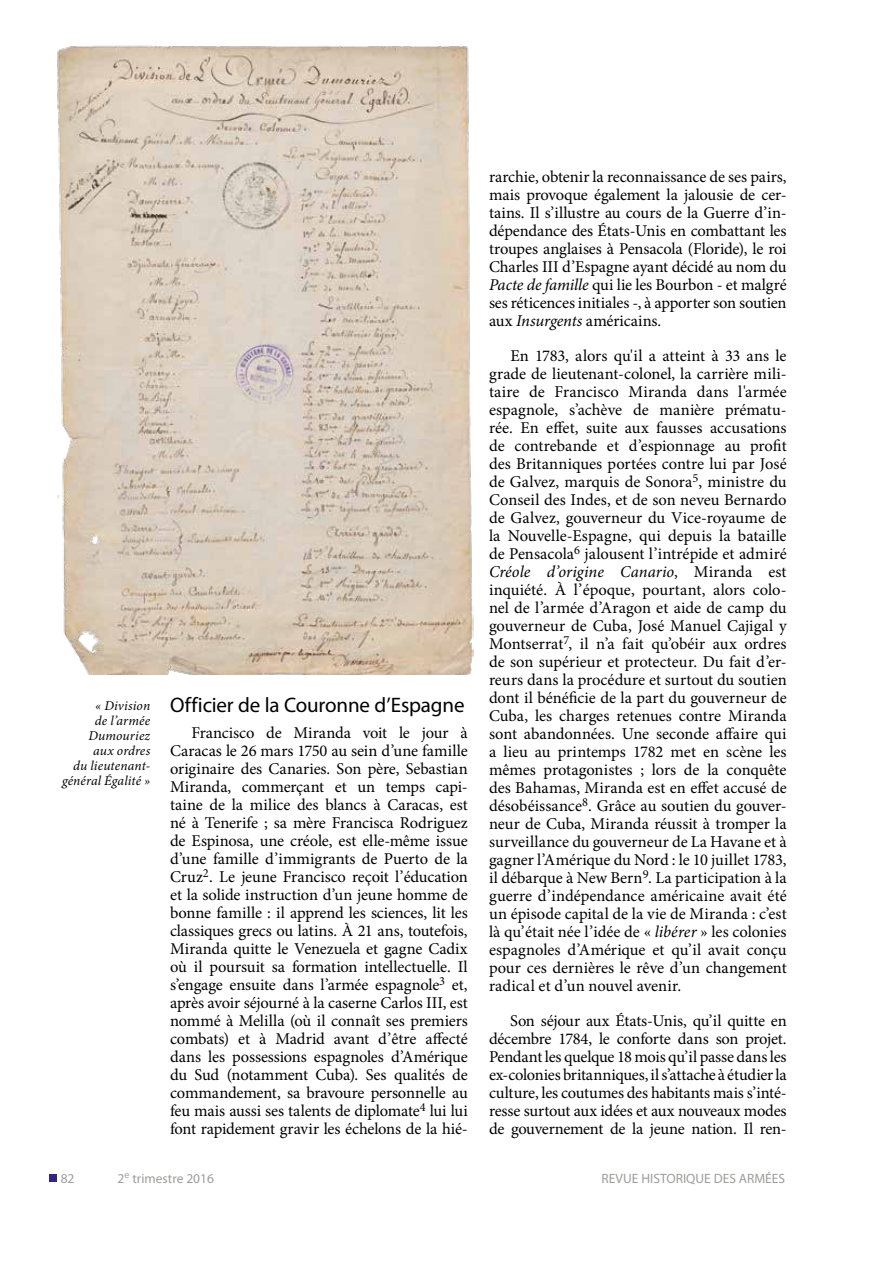
<style>
.page{position:relative;width:893px;height:1263px;background:#fff}
.page>*{position:absolute;margin:0;border:0;box-sizing:border-box;transform-origin:0 0}
.t1{font:21px "Myriad Pro";letter-spacing:-.005em;color:#000}
.t2{font:16.5px/18px "Minion Pro";letter-spacing:-.01em;color:#000;text-align:justify}
.t3{font:italic 13.5px/15px "Minion Pro";letter-spacing:.01em;color:#000;text-align:right}
.t4{font:13.5px "Myriad Pro";color:#9d9d9c}
.s1{font-style:italic}
</style>
<div class="page">
<img style="left:57px;top:45px;width:416px;height:630px">
<div style="left:50px;top:1175px;width:7px;height:7px;background:#312783"></div>
<p class="t3" style="left:62px;top:698px;width:90px">« Division<br>de l’armée<br>Dumouriez<br>aux ordres<br>du lieutenant&shy;général Égalité »</p>
<p class="t1" style="left:170px;top:692px;width:296px">Officier de la Couronne d’Espagne</p>
<p class="t2" style="left:170px;top:724px;width:299px;text-indent:21px">Francisco de Miranda voit le jour à Caracas le 26 mars 1750 au sein d’une famille originaire des Canaries. Son père, Sebastian Miranda, commerçant et un temps capi&shy;taine de la milice des blancs à Caracas, est né à Tenerife ; sa mère Francisca Rodriguez de Espinosa, une créole, est elle-même issue d’une famille d’immigrants de Puerto de la Cruz<sup>2</sup>. Le jeune Francisco reçoit l’éducation et la solide instruction d’un jeune homme de bonne famille : il apprend les sciences, lit les classiques grecs ou latins. À 21 ans, toutefois, Miranda quitte le Venezuela et gagne Cadix où il poursuit sa formation intellectuelle. Il s’engage ensuite dans l’armée espagnole<sup>3</sup> et, après avoir séjourné à la caserne Carlos III, est nommé à Melilla (où il connaît ses premiers combats) et à Madrid avant d’être affecté dans les possessions espagnoles d’Amérique du Sud (notamment Cuba). Ses qualités de commandement, sa bravoure personnelle au feu mais aussi ses talents de diplomate<sup>4</sup> lui lui font rapidement gravir les échelons de la hié-</p>
<p class="t2" style="left:489px;top:168px;width:299px">rarchie, obtenir la reconnaissance de ses pairs, mais provoque également la jalousie de cer&shy;tains. Il s’illustre au cours de la Guerre d’in&shy;dépendance des États-Unis en combattant les troupes anglaises à Pensacola (Floride), le roi Charles III d’Espagne ayant décidé au nom du <span class="s1">Pacte de famille</span> qui lie les Bourbon - et malgré ses réticences initiales -, à apporter son soutien aux <span class="s1">Insurgents</span> américains.</p>
<p class="t2" style="left:489px;top:347px;width:299px;text-indent:21px">En 1783, alors qu'il a atteint à 33 ans le grade de lieutenant-colonel, la carrière mili&shy;taire de Francisco Miranda dans l'armée espagnole, s’achève de manière prématu&shy;rée. En effet, suite aux fausses accusations de contrebande et d’espionnage au profit des Britanniques portées contre lui par José de Galvez, marquis de Sonora<sup>5</sup>, ministre du Conseil des Indes, et de son neveu Bernardo de Galvez, gouverneur du Vice-royaume de la Nouvelle-Espagne, qui depuis la bataille de Pensacola<sup>6</sup> jalousent l’intrépide et admiré <span class="s1">Créole d’origine Canario</span>, Miranda est inquiété. À l’époque, pourtant, alors colo&shy;nel de l’armée d’Aragon et aide de camp du gouverneur de Cuba, José Manuel Cajigal y Montserrat<sup>7</sup>, il n’a fait qu’obéir aux ordres de son supérieur et protecteur. Du fait d’er&shy;reurs dans la procédure et surtout du soutien dont il bénéficie de la part du gouverneur de Cuba, les charges retenues contre Miranda sont abandonnées. Une seconde affaire qui a lieu au printemps 1782 met en scène les mêmes protagonistes ; lors de la conquête des Bahamas, Miranda est en effet accusé de désobéissance<sup>8</sup>. Grâce au soutien du gouver&shy;neur de Cuba, Miranda réussit à tromper la surveillance du gouverneur de La Havane et à gagner l’Amérique du Nord : le 10 juillet 1783, il débarque à New Bern<sup>9</sup>. La participation à la guerre d’indépendance américaine avait été un épisode capital de la vie de Miranda : c’est là qu’était née l’idée de « <span class="s1">libérer</span> » les colonies espagnoles d’Amérique et qu’il avait conçu pour ces dernières le rêve d’un changement radical et d’un nouvel avenir.</p>
<p class="t2" style="left:489px;top:1012px;width:299px;text-indent:21px">Son séjour aux États-Unis, qu’il quitte en décembre 1784, le conforte dans son projet.<br>Pendant les quelque 18 mois qu’il passe dans les ex-colonies britanniques, il s’attache à étudier la culture, les coutumes des habitants mais s’inté&shy;resse surtout aux idées et aux nouveaux modes de gouvernement de la jeune nation. Il ren-</p>
<p class="t4" style="left:61px;top:1170px;width:15px">82</p>
<p class="t4" style="left:118px;top:1170px;width:98px">2<sup>e</sup> trimestre 2016</p>
<p class="t4" style="left:602px;top:1170px;width:185px">REVUE HISTORIQUE DES ARMÉES</p>
</div>
